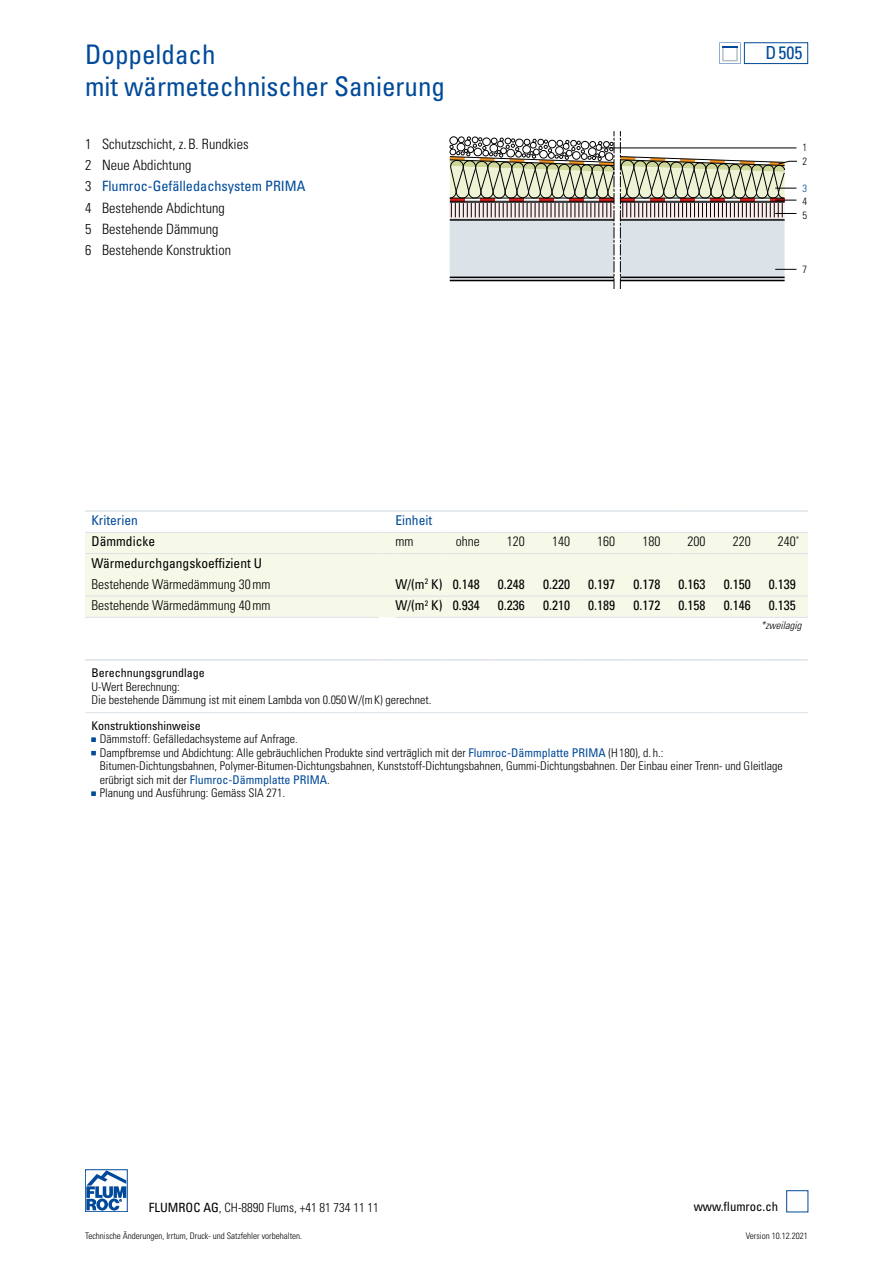
<style>
.page{position:relative;width:893px;height:1263px;background:#fff}
.page>*{position:absolute;margin:0;border:0;box-sizing:border-box;transform-origin:0 0}
.t1{font:condensed 27px/32.4px "Univers LT Std";color:#004a99}
.t2{font:condensed 18px "Univers LT Std";color:#004a99}
.t3{font:300 condensed 14.25px/21.3px "Univers LT Std";color:#000}
.t4{font:condensed 13.5px "Univers LT Std";color:#000}
.t5{font:300 condensed 13.5px "Univers LT Std";color:#000}
.t6{font:condensed 13.5px "Univers LT Std";color:#004a99}
.t7{font:300 condensed 12.75px "Univers LT Std";color:#000}
.t8{font:condensed 12.75px "Univers LT Std";color:#000}
.t9{font:300 condensed 12px/13.5px "Univers LT Std";color:#000}
.t10{font:condensed 12px "Univers LT Std";color:#000}
.t11{font:italic 300 condensed 10.5px "Univers LT Std";color:#000}
.t12{font:300 condensed 10.5px/13.5px "Univers LT Std";color:#000}
.t13{font:300 condensed 10.5px "Univers LT Std";color:#004a99}
.t14{font:300 condensed 9px "Univers LT Std";color:#000}
.s1{font-weight:400;color:#004a99}
.s2{font-weight:400}
</style>
<div class="page">
<div style="left:744px;top:43px;width:64px;height:21px;border:1px solid #004a99"></div>
<div style="left:85px;top:1169px;width:43px;height:43px;border:1px solid #004a99"></div>
<svg style="left:86px;top:1170px;width:40px;height:40px"></svg>
<div style="left:786px;top:1190px;width:22px;height:22px;border:1px solid #004a99"></div>
<svg style="left:719px;top:43px;width:22px;height:21px"></svg>
<svg style="left:449px;top:131px;width:348px;height:158px"></svg>
<div style="left:85px;top:532px;width:723px;height:85px;background:#f6f8e8"></div>
<hr style="left:395px;top:596px;width:51px;height:1px;background:#dce3e8">
<hr style="left:446px;top:596px;width:46px;height:1px;background:#dce3e8">
<hr style="left:492px;top:596px;width:45px;height:1px;background:#dce3e8">
<hr style="left:537px;top:596px;width:45px;height:1px;background:#dce3e8">
<hr style="left:582px;top:596px;width:45px;height:1px;background:#dce3e8">
<hr style="left:627px;top:596px;width:45px;height:1px;background:#dce3e8">
<hr style="left:672px;top:596px;width:46px;height:1px;background:#dce3e8">
<hr style="left:718px;top:596px;width:45px;height:1px;background:#dce3e8">
<hr style="left:763px;top:596px;width:45px;height:1px;background:#dce3e8">
<hr style="left:85px;top:617px;width:293px;height:1px;background:#dce3e8">
<hr style="left:395px;top:617px;width:51px;height:1px;background:#dce3e8">
<hr style="left:446px;top:617px;width:46px;height:1px;background:#dce3e8">
<hr style="left:492px;top:617px;width:45px;height:1px;background:#dce3e8">
<hr style="left:537px;top:617px;width:45px;height:1px;background:#dce3e8">
<hr style="left:582px;top:617px;width:45px;height:1px;background:#dce3e8">
<hr style="left:627px;top:617px;width:45px;height:1px;background:#dce3e8">
<hr style="left:672px;top:617px;width:46px;height:1px;background:#dce3e8">
<hr style="left:718px;top:617px;width:45px;height:1px;background:#dce3e8">
<hr style="left:763px;top:617px;width:45px;height:1px;background:#dce3e8">
<hr style="left:85px;top:510px;width:293px;height:2px;background:#dce3e8">
<svg style="left:378px;top:510px;width:17px;height:2px"></svg>
<hr style="left:395px;top:510px;width:51px;height:2px;background:#dce3e8">
<hr style="left:446px;top:510px;width:46px;height:2px;background:#dce3e8">
<hr style="left:492px;top:510px;width:45px;height:2px;background:#dce3e8">
<hr style="left:537px;top:510px;width:45px;height:2px;background:#dce3e8">
<hr style="left:582px;top:510px;width:45px;height:2px;background:#dce3e8">
<hr style="left:627px;top:510px;width:45px;height:2px;background:#dce3e8">
<hr style="left:672px;top:510px;width:46px;height:2px;background:#dce3e8">
<hr style="left:718px;top:510px;width:45px;height:2px;background:#dce3e8">
<hr style="left:763px;top:510px;width:45px;height:2px;background:#dce3e8">
<hr style="left:85px;top:659px;width:293px;height:2px;background:#dce3e8">
<svg style="left:378px;top:659px;width:17px;height:2px"></svg>
<hr style="left:395px;top:659px;width:51px;height:2px;background:#dce3e8">
<hr style="left:446px;top:659px;width:46px;height:2px;background:#dce3e8">
<hr style="left:492px;top:659px;width:45px;height:2px;background:#dce3e8">
<hr style="left:537px;top:659px;width:45px;height:2px;background:#dce3e8">
<hr style="left:582px;top:659px;width:45px;height:2px;background:#dce3e8">
<hr style="left:627px;top:659px;width:45px;height:2px;background:#dce3e8">
<hr style="left:672px;top:659px;width:46px;height:2px;background:#dce3e8">
<hr style="left:718px;top:659px;width:45px;height:2px;background:#dce3e8">
<hr style="left:763px;top:659px;width:45px;height:2px;background:#dce3e8">
<hr style="left:85px;top:712px;width:293px;height:1px;background:#dce3e8">
<svg style="left:378px;top:712px;width:17px;height:1px"></svg>
<hr style="left:395px;top:712px;width:51px;height:1px;background:#dce3e8">
<hr style="left:446px;top:712px;width:46px;height:1px;background:#dce3e8">
<hr style="left:492px;top:712px;width:45px;height:1px;background:#dce3e8">
<hr style="left:537px;top:712px;width:45px;height:1px;background:#dce3e8">
<hr style="left:582px;top:712px;width:45px;height:1px;background:#dce3e8">
<hr style="left:627px;top:712px;width:45px;height:1px;background:#dce3e8">
<hr style="left:672px;top:712px;width:46px;height:1px;background:#dce3e8">
<hr style="left:718px;top:712px;width:45px;height:1px;background:#dce3e8">
<hr style="left:763px;top:712px;width:45px;height:1px;background:#dce3e8">
<svg style="left:91px;top:737px;width:5px;height:5px"></svg>
<svg style="left:91px;top:751px;width:5px;height:4px"></svg>
<svg style="left:91px;top:791px;width:5px;height:5px"></svg>
<h1 class="t1" style="left:85px;top:38px;width:361px">Doppeldach<br>mit wärmetechnischer Sanierung</h1>
<p class="t3" style="left:85px;top:133px;width:222px">1 Schutzschicht, z.B. Rundkies<br>2 Neue Abdichtung<br>3 <span class="s1">Flumroc-Gefälledachsystem PRIMA<br></span>4 Bestehende Abdichtung<br>5 Bestehende Dämmung<br>6 Bestehende Konstruktion</p>
<h2 class="t2" style="left:765px;top:41px;width:39px">D505</h2>
<p class="t12" style="left:803px;top:141px;width:6px">1<br>2</p>
<p class="t13" style="left:803px;top:181px;width:6px">3</p>
<p class="t12" style="left:803px;top:195px;width:6px">4<br>5</p>
<p class="t12" style="left:803px;top:262px;width:6px">7</p>
<p class="t6" style="left:91px;top:512px;width:48px">Kriterien</p>
<p class="t6" style="left:395px;top:512px;width:38px">Einheit</p>
<p class="t4" style="left:91px;top:533px;width:65px">Dämmdicke</p>
<p class="t5" style="left:395px;top:533px;width:20px">mm</p>
<p class="t5" style="left:456px;top:533px;width:25px">ohne</p>
<p class="t5" style="left:507px;top:533px;width:19px">120</p>
<p class="t5" style="left:552px;top:533px;width:19px">140</p>
<p class="t5" style="left:597px;top:533px;width:19px">160</p>
<p class="t5" style="left:642px;top:533px;width:19px">180</p>
<p class="t5" style="left:687px;top:533px;width:19px">200</p>
<p class="t5" style="left:733px;top:533px;width:19px">220</p>
<p class="t5" style="left:778px;top:533px;width:23px">240<sup>*</sup></p>
<p class="t4" style="left:91px;top:554px;width:172px">Wärmedurchgangskoeffizient U</p>
<p class="t5" style="left:91px;top:576px;width:181px">Bestehende Wärmedämmung 30mm</p>
<p class="t4" style="left:395px;top:575px;width:86px">W/(m<sup>2</sup> K) 0.148</p>
<p class="t4" style="left:498px;top:575px;width:28px">0.248</p>
<p class="t4" style="left:543px;top:575px;width:28px">0.220</p>
<p class="t4" style="left:588px;top:575px;width:28px">0.197</p>
<p class="t4" style="left:633px;top:575px;width:28px">0.178</p>
<p class="t4" style="left:679px;top:575px;width:28px">0.163</p>
<p class="t4" style="left:724px;top:575px;width:28px">0.150</p>
<p class="t4" style="left:769px;top:575px;width:28px">0.139</p>
<p class="t5" style="left:91px;top:597px;width:181px">Bestehende Wärmedämmung 40mm</p>
<p class="t4" style="left:395px;top:597px;width:86px">W/(m<sup>2</sup> K) 0.934</p>
<p class="t4" style="left:498px;top:597px;width:28px">0.236</p>
<p class="t4" style="left:543px;top:597px;width:28px">0.210</p>
<p class="t4" style="left:588px;top:597px;width:28px">0.189</p>
<p class="t4" style="left:633px;top:597px;width:28px">0.172</p>
<p class="t4" style="left:679px;top:597px;width:28px">0.158</p>
<p class="t4" style="left:724px;top:597px;width:28px">0.146</p>
<p class="t4" style="left:769px;top:597px;width:28px">0.135</p>
<p class="t11" style="left:761px;top:619px;width:42px">*zweilagig</p>
<p class="t10" style="left:91px;top:665px;width:115px">Berechnungsgrundlage</p>
<p class="t9" style="left:91px;top:680px;width:342px">U-Wert Berechnung:<br>Die bestehende Dämmung ist mit einem Lambda von 0.050W/(mK) gerechnet.</p>
<p class="t10" style="left:91px;top:718px;width:111px">Konstruktionshinweise</p>
<p class="t9" style="left:100px;top:732px;width:684px">Dämmstoff: Gefälledachsysteme auf Anfrage.<br>Dampfbremse und Abdichtung: Alle gebräuchlichen Produkte sind verträglich mit der <span class="s1">Flumroc-Dämmplatte PRIMA</span> (H180), d. h.:<br>Bitumen-Dichtungsbahnen, Polymer-Bitumen-Dichtungsbahnen, Kunststoff-Dichtungsbahnen, Gummi-Dichtungsbahnen. Der Einbau einer Trenn- und Gleitlage erübrigt sich mit der <span class="s1">Flumroc-Dämmplatte PRIMA</span>.<br>Planung und Ausführung: Gemäss SIA 271.</p>
<p class="t7" style="left:149px;top:1200px;width:232px"><span class="s2">FLUMROC AG</span>, CH-8890 Flums, +41 81 734 11 11</p>
<p class="t8" style="left:694px;top:1198px;width:86px">www.flumroc.ch</p>
<p class="t14" style="left:85px;top:1230px;width:219px">Technische Änderungen, Irrtum, Druck- und Satzfehler vorbehalten.</p>
<p class="t14" style="left:746px;top:1230px;width:64px">Version 10.12.2021</p>
</div>
